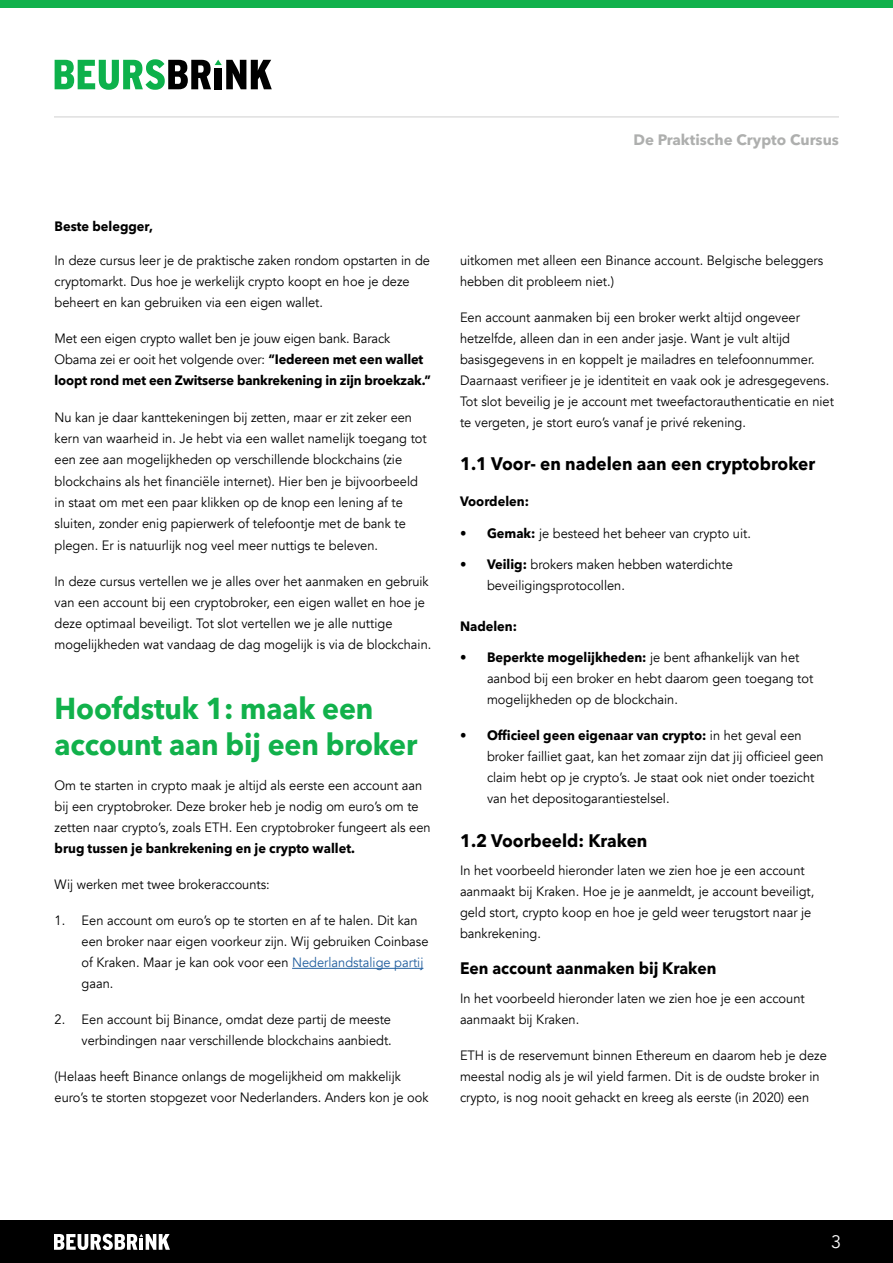
<style>
.page{position:relative;width:893px;height:1263px;background:#fff}
.page>*{position:absolute;margin:0;border:0;box-sizing:border-box;transform-origin:0 0}
.t1{font:700 30px/36px "Avenir Next LT Pro";letter-spacing:-.005em;color:#11b14b;scale:.95 1}
.t2{font:700 18px "Avenir Next LT Pro";color:#000;scale:.95 1}
.t3{font:18px "Avenir";color:#fff}
.t4{font:700 16.5px "Avenir Next LT Pro";color:#000;scale:.95 1}
.t5{font:700 15px "Avenir Next LT Pro";color:#aeafae}
.t6{font:13.5px/21px "Avenir";color:#000;scale:.95 1}
.t7{font:700 13.5px "Avenir Next LT Pro";color:#000;scale:.95 1}
.s1{font-family:"Avenir Next LT Pro";font-weight:700}
.s2{color:#215e9e}
.s3{font-family:"Avenir";font-weight:400}
</style>
<div class="page">
<div style="left:0;top:1220px;width:893px;height:43px;background:#000"></div>
<div style="left:0;top:0;width:893px;height:7px;background:#11b14b"></div>
<svg style="left:54px;top:1234px;width:116px;height:16px"></svg>
<hr style="left:54px;top:117px;width:785px;height:1px;background:#000">
<svg style="left:55px;top:59px;width:217px;height:31px"></svg>
<hr style="left:292px;top:968px;width:131px;height:1px;background:#215e9e">
<p class="t7" style="left:55px;top:218px;width:105px">Beste belegger,</p>
<p class="t6" style="left:55px;top:250px;width:397px">In deze cursus leer je de praktische zaken rondom opstarten in de cryptomarkt. Dus hoe je werkelijk crypto koopt en hoe je deze beheert en kan gebruiken via een eigen wallet.</p>
<p class="t6" style="left:55px;top:328px;width:390px">Met een eigen crypto wallet ben je jouw eigen bank. Barack<br>Obama zei er ooit het volgende over: <span class="s1">“Iedereen met een wallet</span></p>
<p class="t7" style="left:55px;top:372px;width:398px">loopt rond met een Zwitserse bankrekening in zijn broekzak.”</p>
<p class="t6" style="left:55px;top:407px;width:393px">Nu kan je daar kanttekeningen bij zetten, maar er zit zeker een kern van waarheid in. Je hebt via een wallet namelijk toegang tot een zee aan mogelijkheden op verschillende blockchains (zie blockchains als het financiële internet). Hier ben je bijvoorbeeld in staat om met een paar klikken op de knop een lening af te sluiten, zonder enig papierwerk of telefoontje met de bank te plegen. Er is natuurlijk nog veel meer nuttigs te beleven.</p>
<p class="t6" style="left:55px;top:571px;width:398px">In deze cursus vertellen we je alles over het aanmaken en gebruik van een account bij een cryptobroker, een eigen wallet en hoe je deze optimaal beveiligt. Tot slot vertellen we je alle nuttige mogelijkheden wat vandaag de dag mogelijk is via de blockchain.</p>
<h1 class="t1" style="left:55px;top:690px;width:383px">Hoofdstuk 1: maak een account aan bij een broker</h1>
<p class="t6" style="left:55px;top:775px;width:397px">Om te starten in crypto maak je altijd als eerste een account aan bij een cryptobroker. Deze broker heb je nodig om euro’s om te zetten naar crypto’s, zoals ETH. Een cryptobroker fungeert als een</p>
<p class="t7" style="left:55px;top:840px;width:318px">brug tussen je bankrekening en je crypto wallet.</p>
<p class="t6" style="left:55px;top:874px;width:228px">Wij werken met twee brokeraccounts:</p>
<p class="t6" style="left:82px;top:910px;width:367px;text-indent:-27px">1. Een account om euro’s op te storten en af te halen. Dit kan een broker naar eigen voorkeur zijn. Wij gebruiken Coinbase of Kraken. Maar je kan ook voor een <span class="s2">Nederlandstalige partij </span>gaan.</p>
<p class="t6" style="left:55px;top:1009px;width:356px;text-align:right">2. Een account bij Binance, omdat deze partij de meeste verbindingen naar verschillende blockchains aanbiedt.</p>
<p class="t6" style="left:55px;top:1066px;width:395px">(Helaas heeft Binance onlangs de mogelijkheid om makkelijk euro’s te storten stopgezet voor Nederlanders. Anders kon je ook</p>
<p class="t5" style="left:633px;top:130px;width:207px">De Praktische Crypto Cursus</p>
<p class="t6" style="left:460px;top:250px;width:384px">uitkomen met alleen een Binance account. Belgische beleggers hebben dit probleem niet.)</p>
<p class="t6" style="left:460px;top:307px;width:395px">Een account aanmaken bij een broker werkt altijd ongeveer hetzelfde, alleen dan in een ander jasje. Want je vult altijd basisgegevens in en koppelt je mailadres en telefoonnummer.<br>Daarnaast verifieer je je identiteit en vaak ook je adresgegevens.<br>Tot slot beveilig je je account met tweefactorauthenticatie en niet te vergeten, je stort euro’s vanaf je privé rekening.</p>
<h2 class="t2" style="left:460px;top:453px;width:375px">1.1 Voor- en nadelen aan een cryptobroker</h2>
<p class="t7" style="left:460px;top:493px;width:74px">Voordelen:</p>
<p class="t6" style="left:460px;top:523px;width:308px"><span class="s1">• Gemak:</span> je besteed het beheer van crypto uit.</p>
<p class="t6" style="left:487px;top:554px;width:260px;text-indent:-27px"><span class="s1">• Veilig:</span> brokers maken hebben waterdichte beveiligingsprotocollen.</p>
<p class="t7" style="left:460px;top:618px;width:62px">Nadelen:</p>
<p class="t7" style="left:460px;top:649px;width:359px">• Beperkte mogelijkheden: <span class="s3">je bent afhankelijk van het</span></p>
<p class="t6" style="left:487px;top:668px;width:345px">aanbod bij een broker en hebt daarom geen toegang tot mogelijkheden op de blockchain.</p>
<p class="t7" style="left:460px;top:727px;width:361px">• Officieel geen eigenaar van crypto: <span class="s3">in het geval een</span></p>
<p class="t6" style="left:487px;top:746px;width:356px">broker failliet gaat, kan het zomaar zijn dat jij officieel geen claim hebt op je crypto’s. Je staat ook niet onder toezicht van het depositogarantiestelsel.</p>
<h2 class="t2" style="left:460px;top:829px;width:199px">1.2 Voorbeeld: Kraken</h2>
<p class="t6" style="left:460px;top:860px;width:375px">In het voorbeeld hieronder laten we zien hoe je een account aanmaakt bij Kraken. Hoe je je aanmeldt, je account beveiligt, geld stort, crypto koop en hoe je geld weer terugstort naar je bankrekening.</p>
<p class="t4" style="left:460px;top:958px;width:271px">Een account aanmaken bij Kraken</p>
<p class="t6" style="left:460px;top:988px;width:364px">In het voorbeeld hieronder laten we zien hoe je een account aanmaakt bij Kraken.</p>
<p class="t6" style="left:460px;top:1045px;width:388px">ETH is de reservemunt binnen Ethereum en daarom heb je deze meestal nodig als je wil yield farmen. Dit is de oudste broker in crypto, is nog nooit gehackt en kreeg als eerste (in 2020) een</p>
<h2 class="t3" style="left:831px;top:1231px;width:12px">3</h2>
</div>
